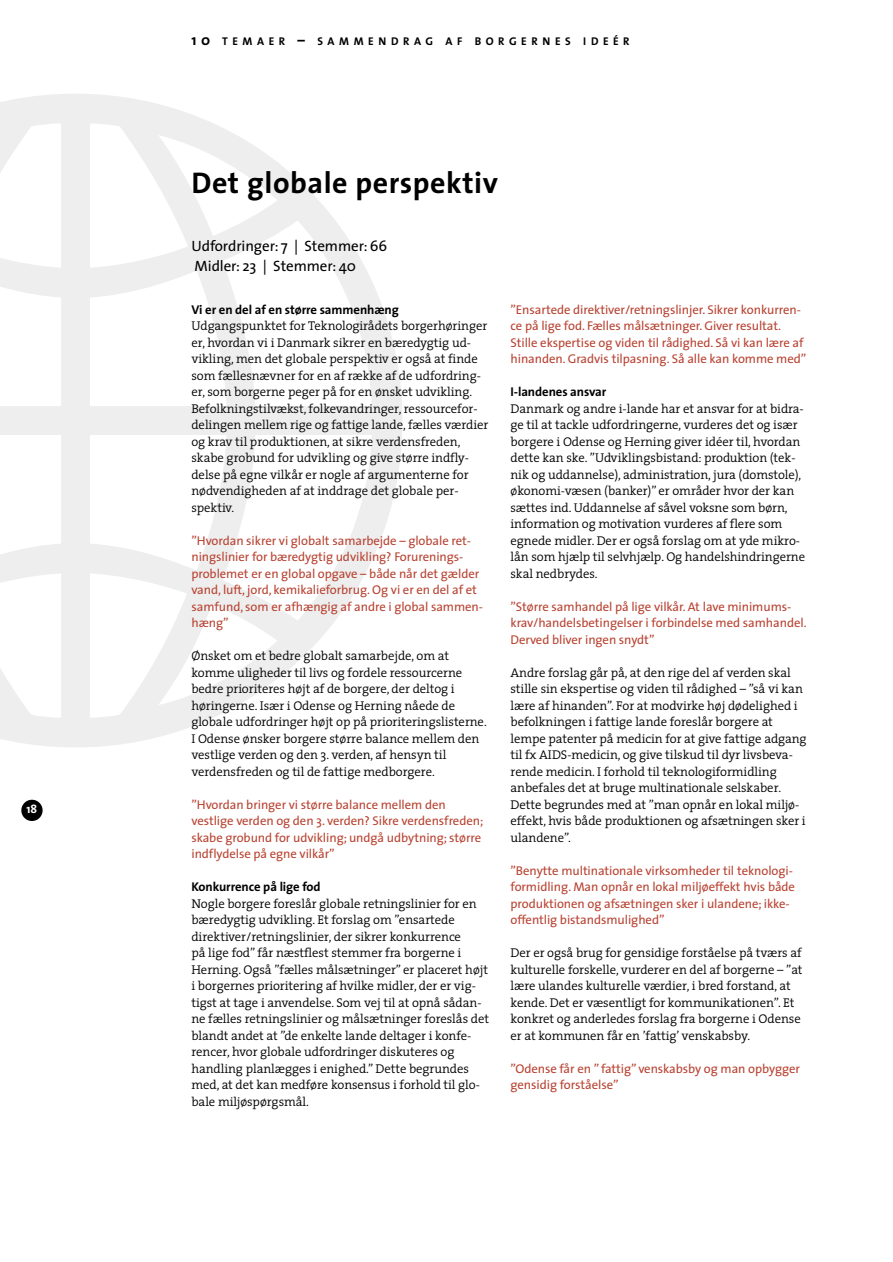
<style>
.page{position:relative;width:893px;height:1262px;background:#fff}
.page>*{position:absolute;margin:0;border:0;box-sizing:border-box;transform-origin:0 0}
.t1{font:700 30px "The Sans";letter-spacing:.02em;color:#000}
.t2{font:15px/19.5px "The Sans";letter-spacing:-.005em;color:#000}
.t3{font:300 12.75px/16.5px "The Serif";letter-spacing:-.005em;color:#000}
.t4{font:12.75px/16.5px "The Sans";letter-spacing:-.005em;color:#b84231}
.t5{font:700 12.75px "The Sans";letter-spacing:-.005em;color:#000}
.t6{font:700 12px "The Sans";color:#fff}
.t7{font:700 11.25px "The Sans";letter-spacing:.405em;color:#000}
.s1{font-size:15px}
</style>
<div class="page">
<svg style="left:0;top:94px;width:402px;height:653px"></svg>
<div style="left:21px;top:799px;width:22px;height:22px;background:#000;border-radius:50%"></div>
<p class="t6" style="left:26px;top:804px;width:12px">18</p>
<p class="t7" style="left:191px;top:37px;width:440px"><span class="s1">10</span> TEMAER <span class="s1">–</span> SAMMENDRAG AF BORGERNES IDEÉR</p>
<h1 class="t1" style="left:191px;top:171px;width:308px">Det globale perspektiv</h1>
<p class="t2" style="left:191px;top:238px;width:197px">Udfordringer: 7 | Stemmer: 66<br>Midler: 23 | Stemmer: 40</p>
<p class="t5" style="left:191px;top:304px;width:209px">Vi er en del af en større sammenhæng</p>
<p class="t3" style="left:191px;top:319px;width:298px">Udgangspunktet for Teknologirådets borgerhøringer er, hvordan vi i Danmark sikrer en bæredygtig ud&shy;vikling, men det globale perspektiv er også at finde som fællesnævner for en af række af de udfordring&shy;er, som borgerne peger på for en ønsket udvikling.<br>Befolkningstilvækst, folkevandringer, ressourcefor&shy;delingen mellem rige og fattige lande, fælles værdier og krav til produktionen, at sikre verdensfreden, skabe grobund for udvikling og give større indfly&shy;delse på egne vilkår er nogle af argumenterne for nødvendigheden af at inddrage det globale per&shy;spektiv.</p>
<p class="t4" style="left:191px;top:533px;width:293px">”Hvordan sikrer vi globalt samarbejde – globale ret&shy;ningslinier for bæredygtig udvikling? Forurenings&shy;problemet er en global opgave – både når det gælder vand, luft, jord, kemikalieforbrug. Og vi er en del af et samfund, som er afhængig af andre i global sammen&shy;hæng”</p>
<p class="t3" style="left:191px;top:649px;width:297px">Ønsket om et bedre globalt samarbejde, om at komme uligheder til livs og fordele ressourcerne bedre prioriteres højt af de borgere, der deltog i høringerne. Især i Odense og Herning nåede de globale udfordringer højt op på prioriteringslisterne.<br>I Odense ønsker borgere større balance mellem den vestlige verden og den 3. verden, af hensyn til verdensfreden og til de fattige medborgere.</p>
<p class="t4" style="left:191px;top:797px;width:293px">”Hvordan bringer vi større balance mellem den vestlige verden og den 3. verden? Sikre verdensfreden; skabe grobund for udvikling; undgå udbytning; større indflydelse på egne vilkår”</p>
<p class="t5" style="left:191px;top:882px;width:131px">Konkurrence på lige fod</p>
<p class="t3" style="left:191px;top:896px;width:299px">Nogle borgere foreslår globale retningslinier for en bæredygtig udvikling. Et forslag om ”ensartede direktiver/retningslinier, der sikrer konkurrence<br>på lige fod” får næstflest stemmer fra borgerne i Herning. Også ”fælles målsætninger” er placeret højt i borgernes prioritering af hvilke midler, der er vig&shy;tigst at tage i anvendelse. Som vej til at opnå sådan&shy;ne fælles retningslinier og målsætninger foreslås det blandt andet at ”de enkelte lande deltager i konfe&shy;rencer, hvor globale udfordringer diskuteres og handling planlægges i enighed.” Dette begrundes med, at det kan medføre konsensus i forhold til glo&shy;bale miljøspørgsmål.</p>
<p class="t4" style="left:510px;top:302px;width:297px">”Ensartede direktiver/retningslinjer. Sikrer konkurren&shy;ce på lige fod. Fælles målsætninger. Giver resultat.<br>Stille ekspertise og viden til rådighed. Så vi kan lære af hinanden. Gradvis tilpasning. Så alle kan komme med”</p>
<p class="t5" style="left:510px;top:387px;width:97px">I-landenes ansvar</p>
<p class="t3" style="left:510px;top:401px;width:296px">Danmark og andre i-lande har et ansvar for at bidra&shy;ge til at tackle udfordringerne, vurderes det og især borgere i Odense og Herning giver idéer til, hvordan dette kan ske. ”Udviklingsbistand: produktion (tek&shy;nik og uddannelse), administration, jura (domstole), økonomi-væsen (banker)” er områder hvor der kan sættes ind. Uddannelse af såvel voksne som børn, information og motivation vurderes af flere som egnede midler. Der er også forslag om at yde mikro&shy;lån som hjælp til selvhjælp. Og handelshindringerne skal nedbrydes.</p>
<p class="t4" style="left:510px;top:599px;width:297px">”Større samhandel på lige vilkår. At lave minimums&shy;krav/handelsbetingelser i forbindelse med samhandel.<br>Derved bliver ingen snydt”</p>
<p class="t3" style="left:510px;top:665px;width:298px">Andre forslag går på, at den rige del af verden skal stille sin ekspertise og viden til rådighed – ”så vi kan lære af hinanden”. For at modvirke høj dødelighed i befolkningen i fattige lande foreslår borgere at lempe patenter på medicin for at give fattige adgang til fx AIDS-medicin, og give tilskud til dyr livsbeva&shy;rende medicin. I forhold til teknologiformidling anbefales det at bruge multinationale selskaber.<br>Dette begrundes med at ”man opnår en lokal miljø&shy;effekt, hvis både produktionen og afsætningen sker i ulandene”.</p>
<p class="t4" style="left:510px;top:863px;width:286px">”Benytte multinationale virksomheder til teknologi&shy;formidling. Man opnår en lokal miljøeffekt hvis både produktionen og afsætningen sker i ulandene; ikke&shy;offentlig bistandsmulighed”</p>
<p class="t3" style="left:510px;top:946px;width:293px">Der er også brug for gensidige forståelse på tværs af kulturelle forskelle, vurderer en del af borgerne – ”at lære ulandes kulturelle værdier, i bred forstand, at kende. Det er væsentligt for kommunikationen”. Et konkret og anderledes forslag fra borgerne i Odense er at kommunen får en ’fattig’ venskabsby.</p>
<p class="t4" style="left:510px;top:1061px;width:291px">”Odense får en ” fattig” venskabsby og man opbygger gensidig forståelse”</p>
</div>
